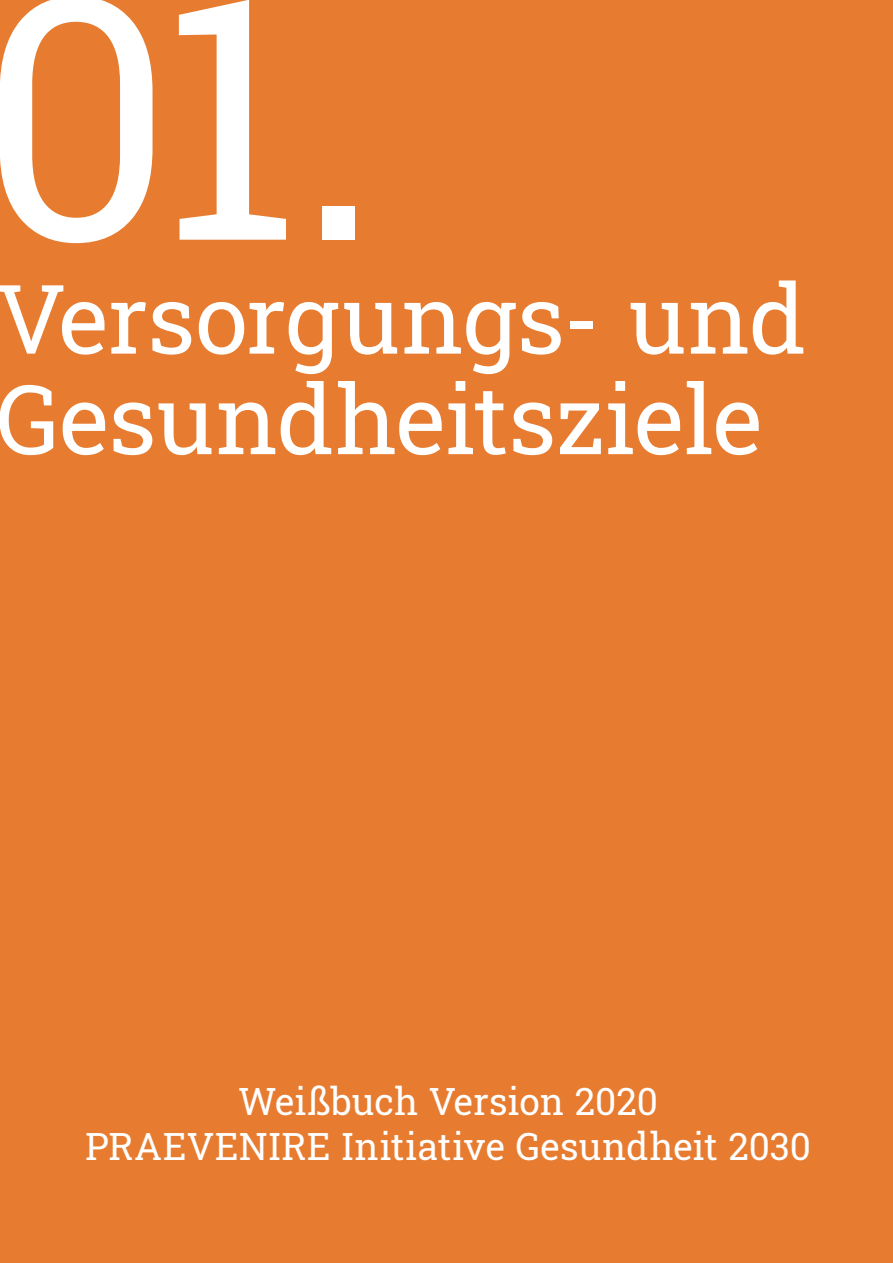
<style>
.page{position:relative;width:893px;height:1263px;background:#e77c31}
.page>*{position:absolute;margin:0;border:0;box-sizing:border-box;transform-origin:0 0}
.t1{font:337.5px "Roboto Slab";color:#fff}
.t2{font:96px/100.5px "Roboto Slab";letter-spacing:-.005em;color:#fff}
.t3{font:37.5px/45px "Roboto Slab";letter-spacing:.005em;color:#fff;text-align:center}
</style>
<div class="page">
<h1 class="t1" style="left:-20px;top:-30px;width:401px">01.</h1>
<h2 class="t2" style="left:-4px;top:276px;width:812px">Versorgungs- und<br>Gesundheitsziele</h2>
<p class="t3" style="left:85px;top:1082px;width:728px">Weißbuch Version 2020<br>PRAEVENIRE Initiative Gesundheit 2030</p>
</div>
